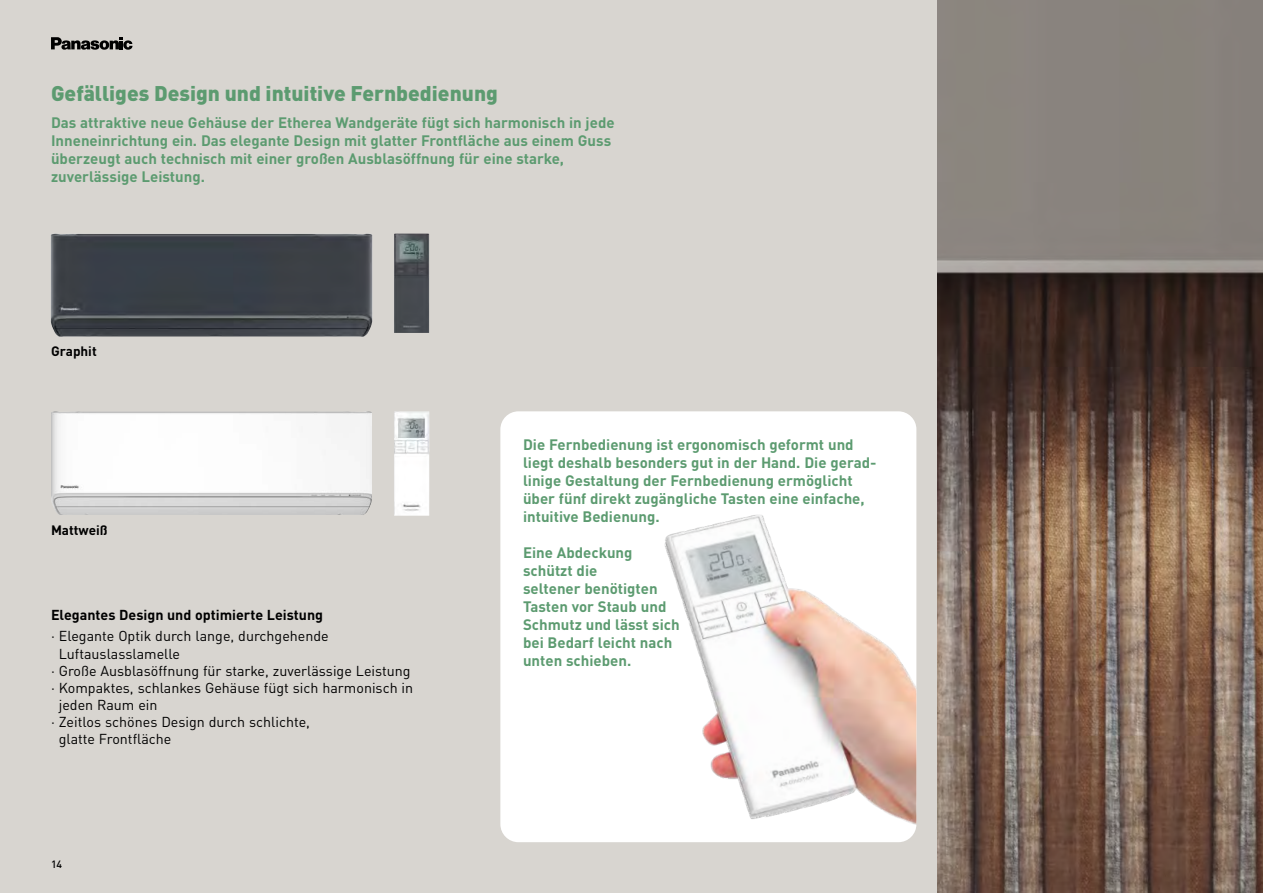
<style>
.page{position:relative;width:1263px;height:893px;background:#d8d5d0}
.page>*{position:absolute;margin:0;border:0;box-sizing:border-box;transform-origin:0 0}
.t1{font:900 21px "DIN Pro";color:#5c9b70}
.t2{font:700 15px/18px "DIN Pro";color:#5c9b70}
.t3{font:14.25px "DIN Pro";color:#000}
.t4{font:700 14.25px "DIN Pro";color:#000}
.t5{font:700 13.5px "DIN Pro";color:#000}
.t6{font:500 10.5px "DIN Pro";color:#000}
</style>
<div class="page">
<div style="left:500px;top:411px;width:416px;height:431px;background:#fff;border-radius:18px"></div>
<img style="left:664px;top:515px;width:252px;height:327px">
<img style="left:938px;top:0;width:325px;height:893px">
<img style="left:51px;top:411px;width:321px;height:104px">
<img style="left:51px;top:233px;width:321px;height:104px">
<img style="left:394px;top:234px;width:35px;height:99px">
<img style="left:394px;top:411px;width:35px;height:105px">
<svg style="left:51px;top:37px;width:82px;height:13px"></svg>
<h1 class="t1" style="left:51px;top:77px;width:448px">Gefälliges Design und intuitive Fernbedienung</h1>
<p class="t2" style="left:51px;top:112px;width:565px">Das attraktive neue Gehäuse der Etherea Wandgeräte fügt sich harmonisch in jede Inneneinrichtung ein. Das elegante Design mit glatter Frontfläche aus einem Guss überzeugt auch technisch mit einer großen Ausblasöffnung für eine starke, zuverlässige Leistung.</p>
<p class="t5" style="left:51px;top:340px;width:47px">Graphit</p>
<p class="t5" style="left:51px;top:520px;width:58px">Mattweiß</p>
<p class="t4" style="left:51px;top:604px;width:274px">Elegantes Design und optimierte Leistung</p>
<p class="t3" style="left:51px;top:625px;width:279px">· Elegante Optik durch lange, durchgehende</p>
<p class="t3" style="left:59px;top:642px;width:123px">Luftauslasslamelle</p>
<p class="t3" style="left:51px;top:660px;width:361px">· Große Ausblasöffnung für starke, zuverlässige Leistung</p>
<p class="t3" style="left:51px;top:677px;width:364px">· Kompaktes, schlankes Gehäuse fügt sich harmonisch in</p>
<p class="t3" style="left:59px;top:694px;width:100px">jeden Raum ein</p>
<p class="t3" style="left:51px;top:711px;width:260px">· Zeitlos schönes Design durch schlichte,</p>
<p class="t3" style="left:59px;top:728px;width:114px">glatte Frontfläche</p>
<p class="t6" style="left:51px;top:856px;width:13px">14</p>
<p class="t2" style="left:523px;top:435px;width:355px">Die Fernbedienung ist ergonomisch geformt und liegt deshalb besonders gut in der Hand. Die gerad&shy;linige Gestaltung der Fernbedienung ermöglicht über fünf direkt zugängliche Tasten eine einfache, intuitive Bedienung.</p>
<p class="t2" style="left:523px;top:543px;width:158px">Eine Abdeckung schützt die<br>seltener benötigten<br>Tasten vor Staub und<br>Schmutz und lässt sich bei Bedarf leicht nach unten schieben.</p>
</div>
